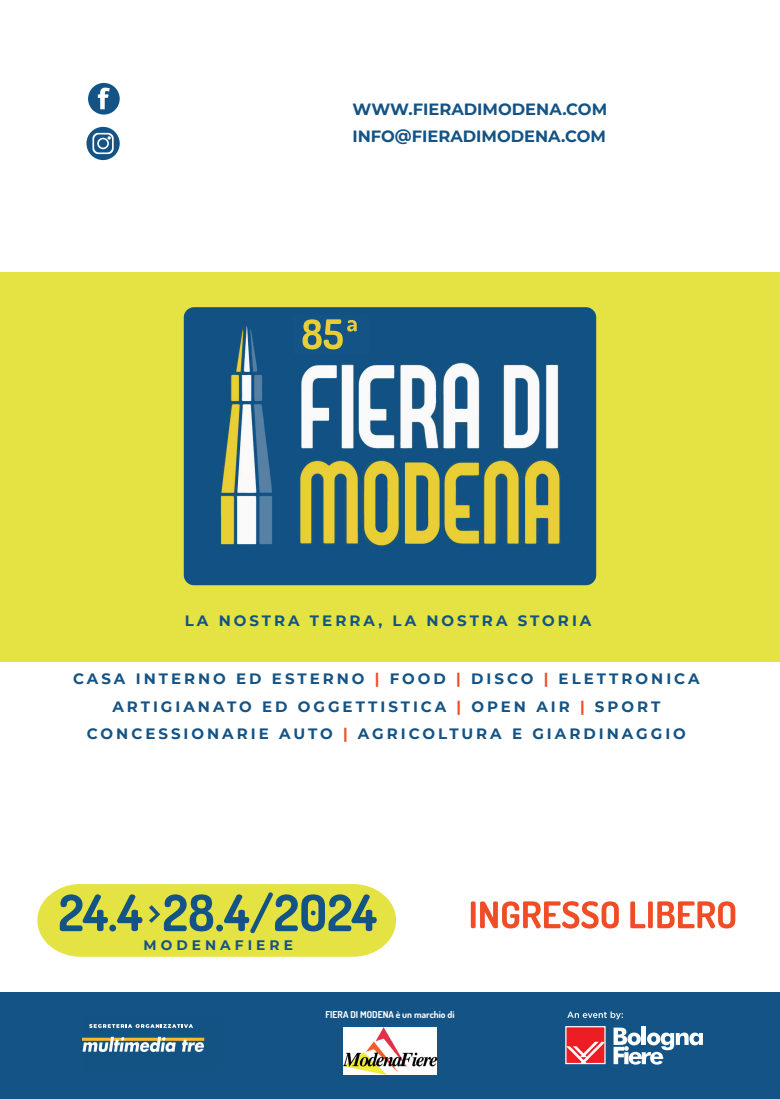
<style>
.page{position:relative;width:780px;height:1099px;background:#fff}
.page>*{position:absolute;margin:0;border:0;box-sizing:border-box;transform-origin:0 0}
.t1{font:700 16.25px/27.5px "Montserrat";color:#135385}
.t2{font:700 15px/27.5px "Montserrat";letter-spacing:.2em;color:#135385;text-align:center}
.t3{font:700 13.75px "Montserrat";letter-spacing:.295em;color:#135385}
.t4{font:700 9.5px "Dosis";color:#fff}
.s1{color:#f04d27}
</style>
<div class="page">
<div style="left:0;top:992px;width:780px;height:106px;background:#135385"></div>
<div style="left:641px;top:1026px;width:5px;height:18px;background:#fff"></div>
<svg style="left:613px;top:1027px;width:90px;height:37px"></svg>
<div style="left:565px;top:1026px;width:40px;height:38px;background:#ee1d23;border:1px solid #fff"></div>
<svg style="left:566px;top:1041px;width:39px;height:22px"></svg>
<svg style="left:567px;top:1011px;width:56px;height:8px"></svg>
<div style="left:88px;top:83px;width:32px;height:32px;background:#135385;border-radius:50%"></div>
<svg style="left:98px;top:87px;width:12px;height:22px"></svg>
<img style="left:82px;top:1027px;width:123px;height:25px">
<svg style="left:89px;top:1024px;width:104px;height:3px"></svg>
<svg style="left:86px;top:127px;width:34px;height:33px"></svg>
<div style="left:99px;top:139px;width:8px;height:9px;background:#135385;border-radius:50%"></div>
<div style="left:0;top:272px;width:780px;height:389px;background:#e4e343"></div>
<img style="left:184px;top:307px;width:412px;height:278px">
<div style="left:293px;top:315px;width:76px;height:39px;background:#135385"></div>
<svg style="left:302px;top:319px;width:55px;height:30px"></svg>
<svg style="left:37px;top:884px;width:359px;height:72px;background:#bec959"></svg>
<img style="left:343px;top:1027px;width:93px;height:47px">
<svg style="left:471px;top:901px;width:147px;height:27px"></svg>
<svg style="left:630px;top:901px;width:105px;height:27px"></svg>
<p class="t1" style="left:352px;top:94px;width:256px">WWW.FIERADIMODENA.COM<br>INFO@FIERADIMODENA.COM</p>
<p class="t2" style="left:185px;top:606px;width:408px">LA NOSTRA TERRA, LA NOSTRA STORIA</p>
<p class="t2" style="left:73px;top:664px;width:628px">CASA INTERNO ED ESTERNO <span class="s1">|</span> FOOD <span class="s1">|</span> DISCO <span class="s1">|</span> ELETTRONICA<br>ARTIGIANATO ED OGGETTISTICA <span class="s1">|</span> OPEN AIR <span class="s1">|</span> SPORT<br>CONCESSIONARIE AUTO <span class="s1">|</span> AGRICOLTURA E GIARDINAGGIO</p>
<p class="t3" style="left:143px;top:935px;width:151px">MODENAFIERE</p>
<p class="t4" style="left:325px;top:1007px;width:131px">FIERA DI MODENA è un marchio di</p>
</div>
